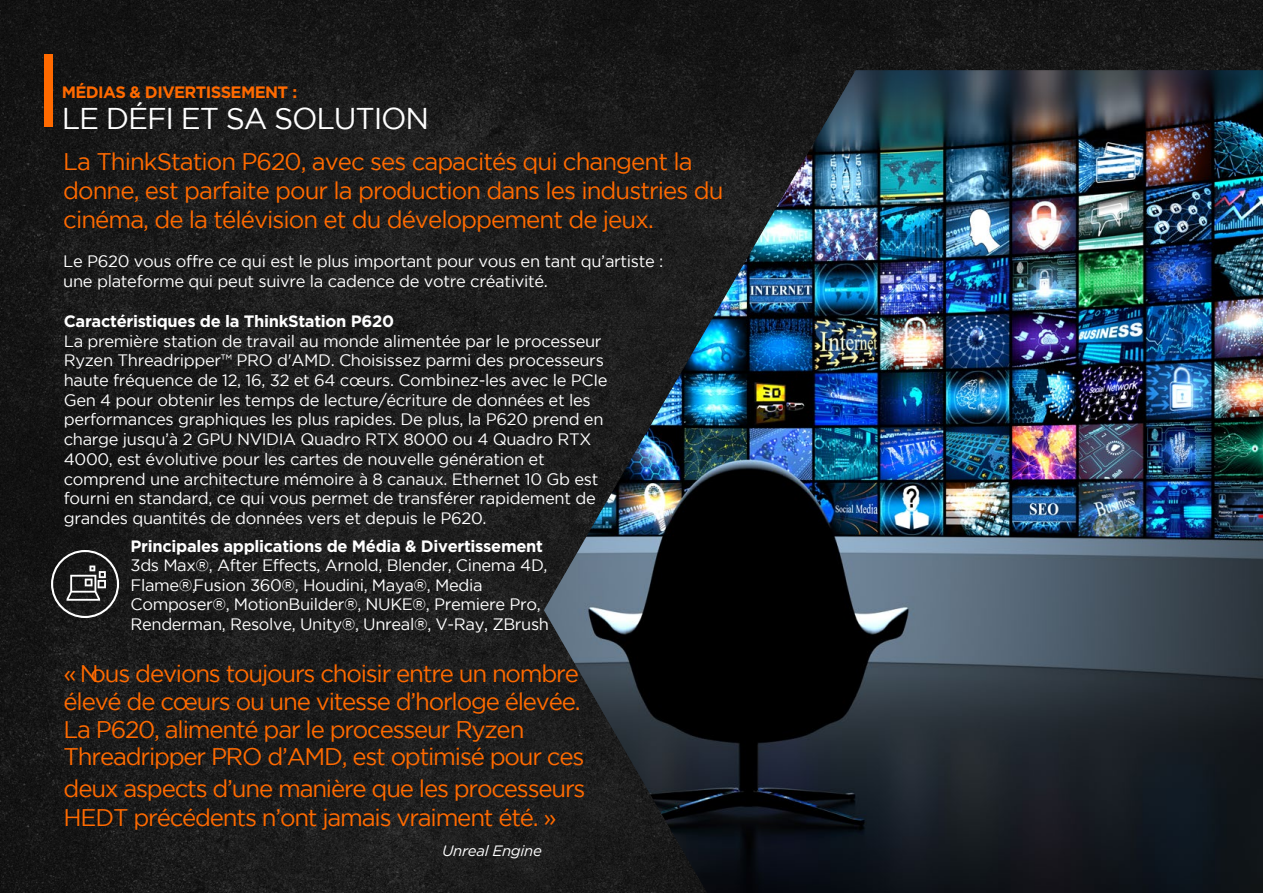
<style>
.page{position:relative;width:1263px;height:893px;background:#fff}
.page>*{position:absolute;margin:0;border:0;box-sizing:border-box;transform-origin:0 0}
.t1{font:30px "Gotham";letter-spacing:-.04em;color:#fff}
.t2{font:24px/27.9px "Gotham";letter-spacing:-.05em;color:#ff6a00}
.t3{font:16.5px/19.6px "Gotham";letter-spacing:-.02em;color:#fff}
.t4{font:700 16.5px "Gotham";letter-spacing:-.02em;color:#fff}
.t5{font:700 16.5px "Gotham";letter-spacing:-.04em;color:#ff6a00}
.t6{font:italic 15px "Gotham";letter-spacing:-.02em;color:#fff}
</style>
<div class="page">
<img style="left:0;top:0;width:1263px;height:893px">
<img style="left:544px;top:70px;width:719px;height:823px">
<svg style="left:51px;top:550px;width:68px;height:68px;background:#414141"></svg>
<div style="left:45px;top:55px;width:8px;height:72px;background:#ff6a00"></div>
<p class="t5" style="left:62px;top:83px;width:237px">MÉDIAS &amp; DIVERTISSEMENT :</p>
<h1 class="t1" style="left:62px;top:102px;width:369px">LE DÉFI ET SA SOLUTION</h1>
<h2 class="t2" style="left:63px;top:147px;width:662px;line-height:28.8px">La ThinkStation P620, avec ses capacités qui changent la donne, est parfaite pour la production dans les industries du cinéma, de la télévision et du développement de jeux.</h2>
<p class="t3" style="left:63px;top:251px;width:602px">Le P620 vous offre ce qui est le plus important pour vous en tant qu’artiste : une plateforme qui peut suivre la cadence de votre créativité.</p>
<p class="t4" style="left:64px;top:311px;width:332px">Caractéristiques de la ThinkStation P620</p>
<p class="t3" style="left:64px;top:331px;width:545px">La première station de travail au monde alimentée par le processeur Ryzen Threadripper™ PRO d'AMD. Choisissez parmi des processeurs haute fréquence de 12, 16, 32 et 64 cœurs. Combinez-les avec le PCIe Gen 4 pour obtenir les temps de lecture/écriture de données et les performances graphiques les plus rapides. De plus, la P620 prend en charge jusqu’à 2 GPU NVIDIA Quadro RTX 8000 ou 4 Quadro RTX 4000, est évolutive pour les cartes de nouvelle génération et comprend une architecture mémoire à 8 canaux. Ethernet 10 Gb est fourni en standard, ce qui vous permet de transférer rapidement de grandes quantités de données vers et depuis le P620.</p>
<p class="t4" style="left:131px;top:536px;width:414px">Principales applications de Média &amp; Divertissement</p>
<p class="t3" style="left:131px;top:555px;width:420px">3ds Max®, After Effects, Arnold, Blender, Cinema 4D, Flame®,Fusion 360®, Houdini, Maya®, Media Composer®, MotionBuilder®, NUKE®, Premiere Pro, Renderman, Resolve, Unity®, Unreal®, V-Ray, ZBrush</p>
<h2 class="t2" style="left:64px;top:659px;width:522px">« Nous devions toujours choisir entre un nombre élevé de cœurs ou une vitesse d’horloge élevée.<br>La P620, alimenté par le processeur Ryzen Threadripper PRO d’AMD, est optimisé pour ces</h2>
<h2 class="t2" style="left:64px;top:774px;width:523px;line-height:28.8px">deux aspects d’une manière que les processeurs<br>HEDT précédents n’ont jamais vraiment été. »</h2>
<p class="t6" style="left:442px;top:841px;width:101px">Unreal Engine</p>
</div>
